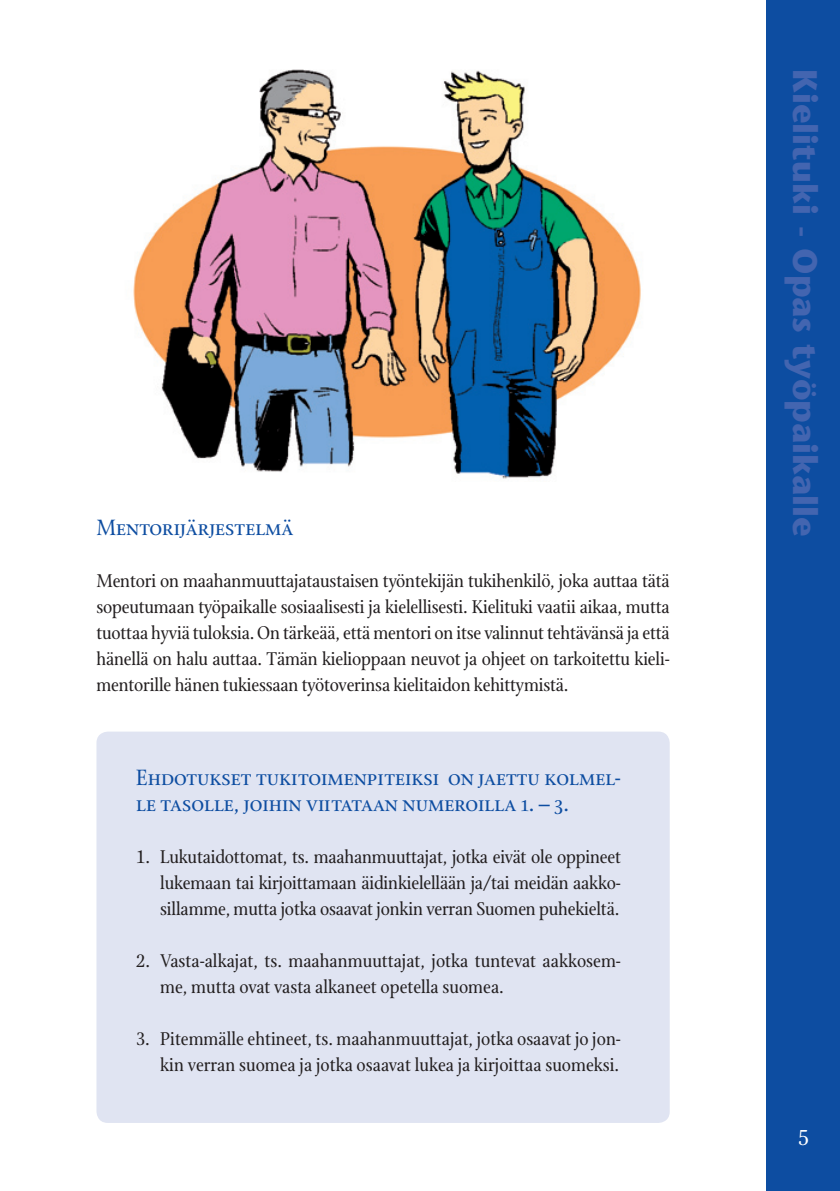
<style>
.page{position:relative;width:840px;height:1191px;background:#fff}
.page>*{position:absolute;margin:0;border:0;box-sizing:border-box;transform-origin:0 0}
.t1{font:700 34px "Stone Sans";color:#4365b0}
.t2{font:24px/26px "Stone Print Roman SC";color:#0d4da1}
.t3{font:24px "Stone Print";color:#fff}
.t4{font:20px/26px "Stone Print";color:#231f20;text-align:justify}
</style>
<div class="page">
<div style="left:766px;top:0;width:73px;height:1191px;background:#0d4da1"></div>
<div style="left:96px;top:731px;width:573px;height:392px;background:#e0e4f2;border-radius:11px"></div>
<img style="left:133px;top:69px;width:508px;height:410px">
<p class="t2" style="left:96px;top:514px;width:198px">Mentorijärjestelmä</p>
<p class="t4" style="left:96px;top:567px;width:574px">Mentori on maahanmuuttajataustaisen työntekijän tukihenkilö, joka auttaa tätä sopeutumaan työpaikalle sosiaalisesti ja kielellisesti. Kielituki vaatii aikaa, mutta tuottaa hyviä tuloksia. On tärkeää, että mentori on itse valinnut tehtävänsä ja että hänellä on halu auttaa. Tämän kielioppaan neuvot ja ohjeet on tarkoitettu kieli&shy;mentorille hänen tukiessaan työtoverinsa kielitaidon kehittymistä.</p>
<p class="t2" style="left:136px;top:764px;width:486px">Ehdotukset tukitoimenpiteiksi on jaettu kolmel&shy;le tasolle, joihin viitataan numeroilla 1. – 3.</p>
<p class="t4" style="left:160px;top:844px;width:462px;text-indent:-24px">1. Lukutaidottomat, ts. maahanmuuttajat, jotka eivät ole oppineet lukemaan tai kirjoittamaan äidinkielellään ja/tai meidän aakko&shy;sillamme, mutta jotka osaavat jonkin verran Suomen puhekieltä.</p>
<p class="t4" style="left:160px;top:948px;width:462px;text-indent:-24px">2. Vasta-alkajat, ts. maahanmuuttajat, jotka tuntevat aakkosem&shy;me, mutta ovat vasta alkaneet opetella suomea.</p>
<p class="t4" style="left:136px;top:1026px;width:486px;text-align:right">3. Pitemmälle ehtineet, ts. maahanmuuttajat, jotka osaavat jo jon&shy;kin verran suomea ja jotka osaavat lukea ja kirjoittaa suomeksi.</p>
<h1 class="t1" style="left:825px;top:69px;width:469px;rotate:90deg">Kielituki - Opas työpaikalle</h1>
<p class="t3" style="left:797px;top:1123px;width:13px">5</p>
</div>
